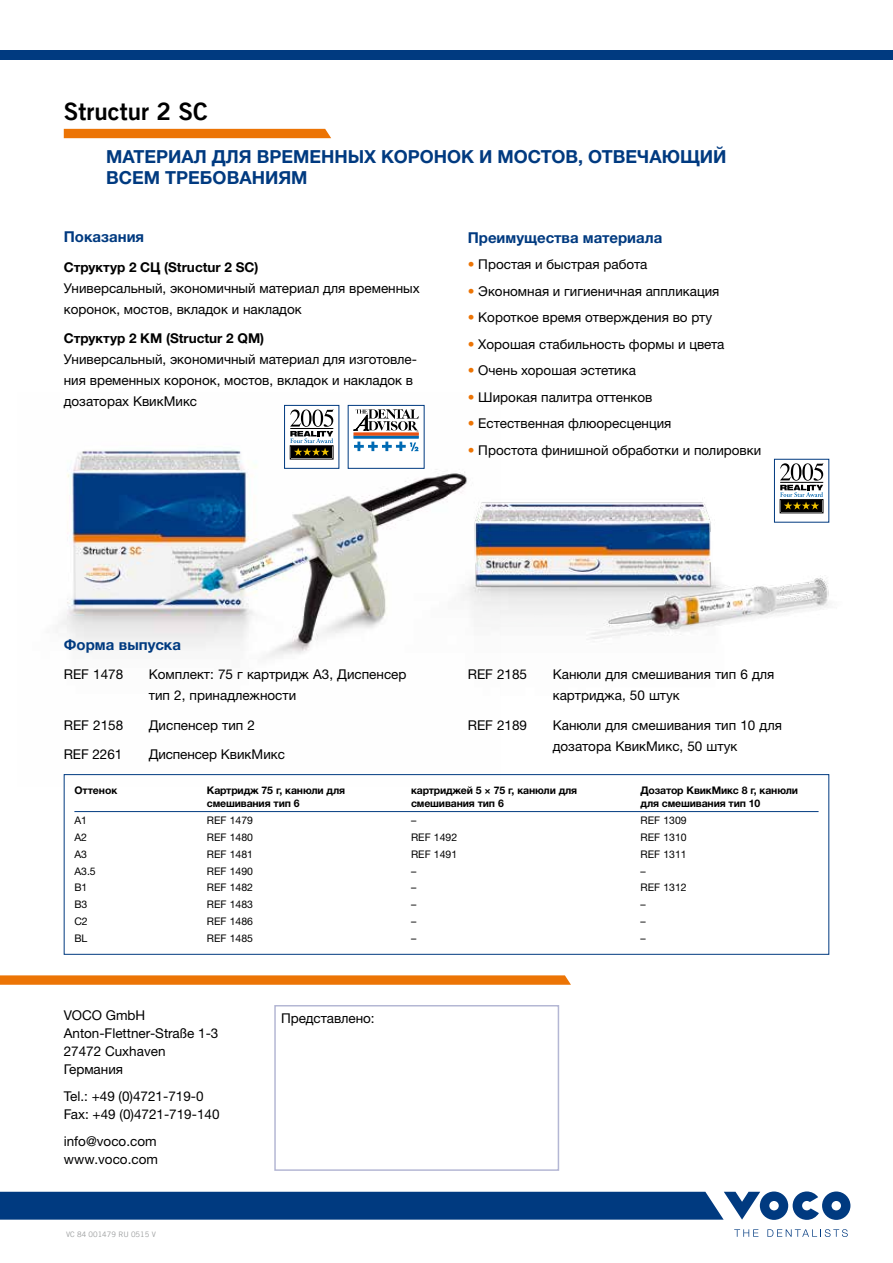
<style>
.page{position:relative;width:893px;height:1263px;background:#fff}
.page>*{position:absolute;margin:0;border:0;box-sizing:border-box;transform-origin:0 0}
.t1{font:24px "Trade Gothic LT Com Bd 2";color:#000}
.t2{font:700 18px "Helvetica Neue LTW1 G";color:#003a80}
.t3{font:700 15px "Helvetica Neue LTW1 G";color:#003a80}
.t4{font:13.5px/21px "Helvetica Neue LTW1 G";color:#000}
.t5{font:700 13.5px "Helvetica Neue LTW1 G";color:#000}
.t6{font:10.5px/16.8px "Helvetica Neue LTW1 G";color:#000}
.t7{font:700 10.5px/12.6px "Helvetica Neue LTW1 G";letter-spacing:-.015em;color:#000}
.t8{font:7.5px "Trade Gothic LT Com";color:#9c9e9f}
.s1{color:#ec7405}
</style>
<div class="page">
<img style="left:60px;top:404px;width:365px;height:383px">
<img style="left:389px;top:430px;width:441px;height:271px">
<div style="left:348px;top:405px;width:76px;height:64px;background:#fff;border:1px solid #003a80"></div>
<hr style="left:354px;top:436px;width:64px;height:2px;background:#006ab3">
<hr style="left:354px;top:433px;width:64px;height:2px;background:#e85113">
<svg style="left:353px;top:409px;width:66px;height:23px"></svg>
<svg style="left:354px;top:441px;width:64px;height:10px"></svg>
<div style="left:284px;top:405px;width:55px;height:64px;background:#fff;border:1px solid #003a80"></div>
<div style="left:291px;top:447px;width:41px;height:11px;background:#000"></div>
<svg style="left:290px;top:409px;width:43px;height:47px"></svg>
<svg style="left:774px;top:459px;width:55px;height:64px"></svg>
<div style="left:781px;top:501px;width:41px;height:11px;background:#000"></div>
<svg style="left:780px;top:463px;width:43px;height:46px"></svg>
<div style="left:64px;top:774px;width:765px;height:181px;border:1px solid #003a80"></div>
<div style="left:0;top:51px;width:893px;height:9px;background:#003a80"></div>
<div style="left:64px;top:129px;width:267px;height:9px;background:#ec7405"></div>
<svg style="left:0;top:975px;width:571px;height:10px;background:#ed7d16"></svg>
<div style="left:274px;top:1005px;width:285px;height:166px;border:2px solid #b4b7d4"></div>
<svg style="left:0;top:1191px;width:850px;height:29px;background:#1b4f8d"></svg>
<svg style="left:734px;top:1229px;width:24px;height:8px"></svg>
<svg style="left:767px;top:1229px;width:81px;height:8px"></svg>
<hr style="left:74px;top:811px;width:745px;height:1px;background:#003a80">
<h1 class="t1" style="left:64px;top:97px;width:145px">Structur 2 SC</h1>
<h2 class="t2" style="left:106px;top:146px;width:622px">Материал для временных коронок и мостов, отвечающий</h2>
<h2 class="t2" style="left:64px;top:167px;width:24px">вс</h2>
<h2 class="t2" style="left:132px;top:167px;width:177px">ем требованиям</h2>
<p class="t3" style="left:64px;top:228px;width:82px">Показания</p>
<p class="t5" style="left:64px;top:259px;width:196px">Структур 2 СЦ (Structur 2 SC)</p>
<p class="t4" style="left:64px;top:277px;width:358px">Универсальный, экономичный материал для временных коронок, мостов, вкладок и накладок</p>
<p class="t5" style="left:64px;top:330px;width:202px">Структур 2 КМ (Structur 2 QM)</p>
<p class="t4" style="left:64px;top:349px;width:355px">Универсальный, экономичный материал для изготовле&shy;ния временных коронок, мостов, вкладок и накладок в дозаторах КвикМикс</p>
<p class="t3" style="left:468px;top:228px;width:196px">Преимущества материала</p>
<p class="t4" style="left:468px;top:254px;width:181px"><span class="s1">•</span> Простая и быстрая работа</p>
<p class="t4" style="left:468px;top:280px;width:253px"><span class="s1">•</span> Экономная и гигиеничная аппликация</p>
<p class="t4" style="left:468px;top:307px;width:246px"><span class="s1">•</span> Короткое время отверждения во рту</p>
<p class="t4" style="left:468px;top:333px;width:258px"><span class="s1">•</span> Хорошая стабильность формы и цвета</p>
<p class="t4" style="left:468px;top:360px;width:170px"><span class="s1">•</span> Очень хорошая эстетика</p>
<p class="t4" style="left:468px;top:386px;width:186px"><span class="s1">•</span> Широкая палитра оттенков</p>
<p class="t4" style="left:468px;top:413px;width:205px"><span class="s1">•</span> Естественная флюоресценция</p>
<p class="t4" style="left:468px;top:439px;width:295px"><span class="s1">•</span> Простота финишной обработки и полировки</p>
<p class="t3" style="left:64px;top:635px;width:119px">Форма выпуска</p>
<p class="t4" style="left:64px;top:664px;width:61px">REF 1478</p>
<p class="t4" style="left:149px;top:664px;width:259px">Комплект: 75 г картридж А3, Диспенсер тип 2, принадлежности</p>
<p class="t4" style="left:64px;top:714px;width:61px">REF 2158</p>
<p class="t4" style="left:149px;top:714px;width:108px">Диспенсер тип 2</p>
<p class="t4" style="left:64px;top:744px;width:60px">REF 2261</p>
<p class="t4" style="left:149px;top:744px;width:138px">Диспенсер КвикМикс</p>
<p class="t4" style="left:468px;top:664px;width:61px">REF 2185</p>
<p class="t4" style="left:553px;top:664px;width:223px">Kанюли для смешивания тип 6 для картриджа, 50 штук</p>
<p class="t4" style="left:468px;top:714px;width:61px">REF 2189</p>
<p class="t4" style="left:553px;top:714px;width:231px">Kанюли для смешивания тип 10 для дозатора КвикМикс, 50 штук</p>
<p class="t7" style="left:74px;top:784px;width:45px">Оттенок</p>
<p class="t6" style="left:74px;top:812px;width:23px">A1<br>A2<br>A3<br>A3.5<br>B1<br>B3<br>C2<br>BL</p>
<p class="t7" style="left:207px;top:784px;width:140px">Картридж 75 г, канюли для смешивания тип 6</p>
<p class="t6" style="left:207px;top:812px;width:48px;text-align:justify">REF 1479<br>REF 1480<br>REF 1481<br>REF 1490<br>REF 1482<br>REF 1483<br>REF 1486<br>REF 1485</p>
<p class="t4" style="left:64px;top:1006px;width:156px;line-height:18px">VOCO GmbH<br>Anton-Flettner-Straße 1-3<br>27472 Cuxhaven<br>Германия</p>
<p class="t4" style="left:64px;top:1087px;width:157px;line-height:18px">Tel.: +49 (0)4721-719-0<br>Fax: +49 (0)4721-719-140</p>
<p class="t4" style="left:64px;top:1132px;width:96px;line-height:18px">info@voco.com www.voco.com</p>
<p class="t8" style="left:66px;top:1230px;width:91px">VC 84 001479 RU 0515 V</p>
<p class="t4" style="left:281px;top:1007px;width:95px">Представлено:</p>
<p class="t7" style="left:411px;top:784px;width:168px">картриджей 5 × 75 г, канюли для смешивания тип 6</p>
<p class="t6" style="left:411px;top:812px;width:48px">–<br>REF 1492<br>REF 1491 –<br>–<br>–<br>–<br>–</p>
<p class="t7" style="left:641px;top:784px;width:159px">Дозатор КвикМикс 8 г, канюли для смешивания тип 10</p>
<p class="t6" style="left:641px;top:812px;width:48px">REF 1309<br>REF 1310<br>REF 1311 –<br>REF 1312 –<br>–<br>–</p>
</div>
